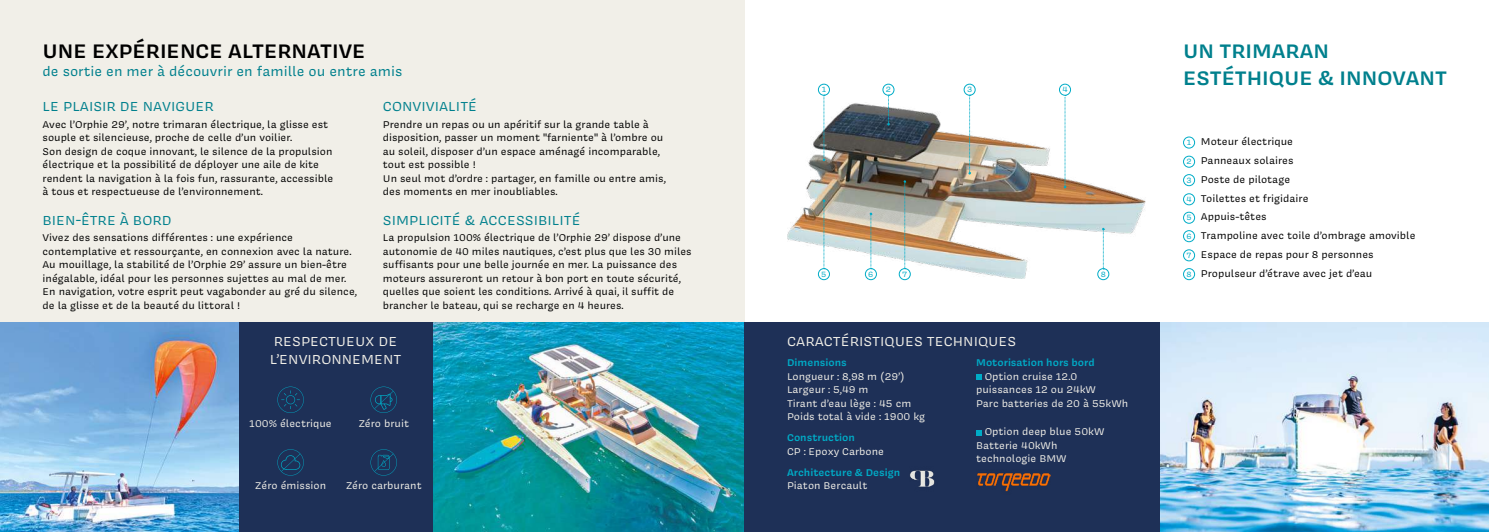
<style>
.page{position:relative;width:1489px;height:532px;background:#fff}
.page>*{position:absolute;margin:0;border:0;box-sizing:border-box;transform-origin:0 0}
.t1{font:600 22.5px/27px "Covik Sans";color:#00808d}
.t2{font:600 22.5px "Covik Sans";color:#000}
.t3{font:15px "Covik Sans";color:#00808d}
.t4{font:15px/18px "Covik Sans";color:#f1efe8}
.t5{font:11.25px/13.5px "Covik Sans";color:#000}
.t6{font:11.25px/13.5px "Covik Sans";color:#f1efe8}
.t7{font:600 11.25px "Covik Sans";color:#00acc7}
.t8{font:8.75px "Covik Sans";color:#00acc7}
.s1{font-size:8.75px;color:#00acc7}
</style>
<div class="page">
<div style="left:0;top:0;width:744px;height:347px;background:#f1efe8"></div>
<img style="left:432px;top:322px;width:312px;height:209px">
<img style="left:0;top:322px;width:239px;height:209px">
<img style="left:1160px;top:322px;width:328px;height:209px">
<div style="left:744px;top:322px;width:416px;height:209px;background:#1e3057"></div>
<svg style="left:976px;top:374px;width:5px;height:5px"></svg>
<svg style="left:976px;top:430px;width:5px;height:5px"></svg>
<div style="left:1183px;top:268px;width:11px;height:12px;border:1px solid #00acc7;border-radius:50%"></div>
<div style="left:1183px;top:249px;width:11px;height:12px;border:1px solid #00acc7;border-radius:50%"></div>
<div style="left:1183px;top:230px;width:11px;height:12px;border:1px solid #00acc7;border-radius:50%"></div>
<div style="left:1183px;top:212px;width:11px;height:11px;border:1px solid #00acc7;border-radius:50%"></div>
<div style="left:1183px;top:193px;width:11px;height:12px;border:1px solid #00acc7;border-radius:50%"></div>
<div style="left:1183px;top:174px;width:11px;height:12px;border:1px solid #00acc7;border-radius:50%"></div>
<div style="left:1183px;top:156px;width:11px;height:11px;border:1px solid #00acc7;border-radius:50%"></div>
<div style="left:1183px;top:137px;width:11px;height:11px;border:1px solid #00acc7;border-radius:50%"></div>
<img style="left:787px;top:103px;width:358px;height:176px">
<svg style="left:887px;top:95px;width:2px;height:30px"></svg>
<svg style="left:968px;top:95px;width:2px;height:79px"></svg>
<svg style="left:1063px;top:95px;width:3px;height:93px"></svg>
<svg style="left:822px;top:95px;width:3px;height:66px"></svg>
<svg style="left:822px;top:199px;width:3px;height:69px"></svg>
<svg style="left:869px;top:212px;width:3px;height:56px"></svg>
<svg style="left:1102px;top:228px;width:2px;height:40px"></svg>
<svg style="left:903px;top:180px;width:3px;height:88px"></svg>
<div style="left:1097px;top:268px;width:12px;height:12px;border:1px solid #00acc7;border-radius:50%"></div>
<div style="left:898px;top:268px;width:12px;height:12px;border:1px solid #00acc7;border-radius:50%"></div>
<div style="left:865px;top:268px;width:11px;height:12px;border:1px solid #00acc7;border-radius:50%"></div>
<div style="left:818px;top:268px;width:11px;height:12px;border:1px solid #00acc7;border-radius:50%"></div>
<div style="left:1059px;top:84px;width:11px;height:11px;border:1px solid #00acc7;border-radius:50%"></div>
<div style="left:963px;top:84px;width:12px;height:11px;border:1px solid #00acc7;border-radius:50%"></div>
<div style="left:882px;top:84px;width:12px;height:11px;border:1px solid #00acc7;border-radius:50%"></div>
<div style="left:818px;top:84px;width:11px;height:11px;border:1px solid #00acc7;border-radius:50%"></div>
<img style="left:977px;top:473px;width:73px;height:19px">
<img style="left:910px;top:470px;width:25px;height:17px">
<div style="left:239px;top:322px;width:193px;height:209px;background:#1e3057"></div>
<svg style="left:277px;top:386px;width:27px;height:27px"></svg>
<svg style="left:370px;top:386px;width:27px;height:27px"></svg>
<svg style="left:277px;top:449px;width:27px;height:26px"></svg>
<svg style="left:370px;top:449px;width:27px;height:26px"></svg>
<h1 class="t2" style="left:43px;top:36px;width:324px">UNE EXPÉRIENCE ALTERNATIVE</h1>
<h2 class="t3" style="left:43px;top:61px;width:361px">de sortie en mer à découvrir en famille ou entre amis</h2>
<h2 class="t3" style="left:43px;top:97px;width:173px">LE PLAISIR DE NAVIGUER</h2>
<h2 class="t3" style="left:383px;top:97px;width:96px">CONVIVIALITÉ</h2>
<p class="t5" style="left:43px;top:117px;width:292px">Avec l’Orphie 29’, notre trimaran électrique, la glisse est souple et silencieuse, proche de celle d’un voilier.<br>Son design de coque innovant, le silence de la propulsion électrique et la possibilité de déployer une aile de kite rendent la navigation à la fois fun, rassurante, accessible à tous et respectueuse de l’environnement.</p>
<p class="t5" style="left:383px;top:117px;width:284px">Prendre un repas ou un apéritif sur la grande table à disposition, passer un moment "farniente" à l’ombre ou au soleil, disposer d’un espace aménagé incomparable, tout est possible !<br>Un seul mot d’ordre : partager, en famille ou entre amis, des moments en mer inoubliables.</p>
<p class="t5" style="left:43px;top:230px;width:316px">Vivez des sensations différentes : une expérience contemplative et ressourçante, en connexion avec la nature.<br>Au mouillage, la stabilité de l’Orphie 29’ assure un bien-être inégalable, idéal pour les personnes sujettes au mal de mer.<br>En navigation, votre esprit peut vagabonder au gré du silence, de la glisse et de la beauté du littoral !</p>
<p class="t5" style="left:383px;top:230px;width:310px">La propulsion 100% électrique de l’Orphie 29’ dispose d’une autonomie de 40 miles nautiques, c’est plus que les 30 miles suffisants pour une belle journée en mer. La puissance des moteurs assureront un retour à bon port en toute sécurité, quelles que soient les conditions. Arrivé à quai, il suffit de brancher le bateau, qui se recharge en 4 heures.</p>
<h2 class="t4" style="left:270px;top:332px;width:133px">RESPECTUEUX DE<br>L’ENVIRONNEMENT</h2>
<h2 class="t3" style="left:43px;top:210px;width:131px">BIEN-ÊTRE À BORD</h2>
<h2 class="t3" style="left:383px;top:210px;width:199px">SIMPLICITÉ &amp; ACCESSIBILITÉ</h2>
<p class="t6" style="left:249px;top:417px;width:84px">100% électrique</p>
<p class="t6" style="left:358px;top:417px;width:52px">Zéro bruit</p>
<p class="t6" style="left:255px;top:478px;width:73px">Zéro émission</p>
<p class="t6" style="left:345px;top:478px;width:78px">Zéro carburant</p>
<p class="t8" style="left:821px;top:84px;width:6px">1</p>
<p class="t8" style="left:885px;top:84px;width:7px">2</p>
<p class="t8" style="left:967px;top:84px;width:7px">3</p>
<p class="t8" style="left:1062px;top:84px;width:7px">4</p>
<p class="t8" style="left:821px;top:268px;width:7px">5</p>
<p class="t8" style="left:868px;top:268px;width:7px">6</p>
<p class="t8" style="left:902px;top:268px;width:6px">7</p>
<p class="t8" style="left:1100px;top:268px;width:7px">8</p>
<h2 class="t4" style="left:787px;top:332px;width:231px">CARACTÉRISTIQUES TECHNIQUES</h2>
<p class="t7" style="left:787px;top:355px;width:61px">Dimensions</p>
<p class="t6" style="left:787px;top:369px;width:140px">Longueur : 8,98 m (29’)<br>Largeur : 5,49 m<br>Tirant d’eau lège : 45 cm<br>Poids total à vide : 1900 kg</p>
<p class="t7" style="left:787px;top:430px;width:69px">Construction</p>
<p class="t6" style="left:787px;top:444px;width:98px">CP : Epoxy Carbone</p>
<p class="t7" style="left:787px;top:464px;width:115px">Architecture &amp; Design</p>
<p class="t6" style="left:787px;top:478px;width:82px">Piaton Bercault</p>
<p class="t7" style="left:976px;top:355px;width:120px">Motorisation hors bord</p>
<p class="t6" style="left:976px;top:369px;width:154px;text-indent:9px">Option cruise 12.0 puissances 12 ou 24kW<br>Parc batteries de 20 à 55kWh</p>
<p class="t6" style="left:976px;top:424px;width:130px;text-indent:9px">Option deep blue 50kW<br>Batterie 40kWh technologie BMW</p>
<h1 class="t1" style="left:1183px;top:36px;width:265px">UN TRIMARAN<br>ESTÉTHIQUE &amp; INNOVANT</h1>
<p class="t5" style="left:1200px;top:135px;width:94px">Moteur électrique</p>
<p class="t5" style="left:1200px;top:154px;width:94px">Panneaux solaires</p>
<p class="t5" style="left:1200px;top:172px;width:91px">Poste de pilotage</p>
<p class="t5" style="left:1200px;top:191px;width:109px">Toilettes et frigidaire</p>
<p class="t5" style="left:1200px;top:210px;width:67px">Appuis-têtes</p>
<p class="t5" style="left:1200px;top:229px;width:216px">Trampoline avec toile d’ombrage amovible</p>
<p class="t5" style="left:1200px;top:247px;width:174px">Espace de repas pour 8 personnes</p>
<p class="t5" style="left:1186px;top:266px;width:187px"><span class="s1">8</span> Propulseur d’étrave avec jet d’eau</p>
<p class="t8" style="left:1186px;top:137px;width:6px">1</p>
<p class="t8" style="left:1186px;top:156px;width:7px">2</p>
<p class="t8" style="left:1186px;top:174px;width:7px">3</p>
<p class="t8" style="left:1186px;top:193px;width:7px">4</p>
<p class="t8" style="left:1186px;top:212px;width:7px">5</p>
<p class="t8" style="left:1186px;top:230px;width:7px">6</p>
<p class="t8" style="left:1186px;top:249px;width:6px">7</p>
</div>
